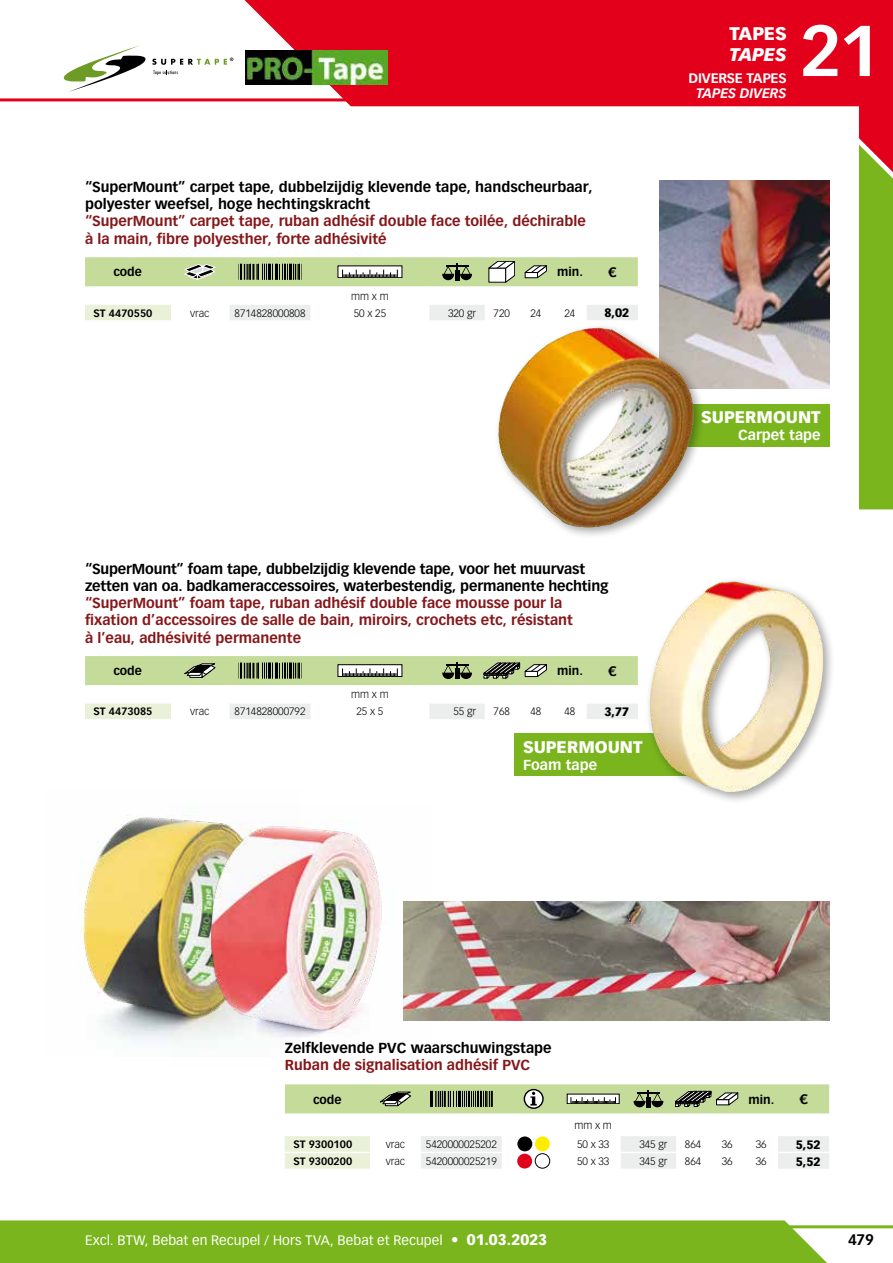
<style>
.page{position:relative;width:893px;height:1263px;background:#fff}
.page>*{position:absolute;margin:0;border:0;box-sizing:border-box;transform-origin:0 0}
.t1{font:700 70.5px "Vectora LT Std";color:#fff}
.t2{font:900 18px "Vectora LT Std";letter-spacing:-.01em;color:#fff}
.t3{font:italic 900 18px "Vectora LT Std";letter-spacing:-.005em;color:#fff}
.t4{font:900 16.5px "Vectora LT Std";color:#fff}
.t5{font:700 15px "Vectora LT Std";color:#000}
.t6{font:700 14.25px/17.2px "Vectora LT Std";color:#86181b}
.t7{font:700 14.25px/17.2px "Vectora LT Std";color:#000}
.t8{font:700 14.25px "Vectora LT Std";color:#fff}
.t9{font:13.5px "Vectora LT Std";letter-spacing:.005em;color:#fff}
.t10{font:700 13.5px "Vectora LT Std";letter-spacing:-.015em;color:#fff}
.t11{font:italic 700 13.5px "Vectora LT Std";letter-spacing:-.015em;color:#fff}
.t12{font:700 13.5px "Vectora LT Std";color:#000}
.t13{font:700 12px "Vectora LT Std";color:#000}
.t14{font:900 12px "Vectora LT Std";color:#000}
.t15{font:300 10.5px "Vectora LT Std";color:#000}
.t16{font:700 10.5px "Vectora LT Std";color:#000}
.s1{font-size:15px}
.s2{font-weight:900;font-size:15px}
</style>
<div class="page">
<svg style="left:85px;top:257px;width:553px;height:64px"></svg>
<svg style="left:85px;top:656px;width:553px;height:63px"></svg>
<svg style="left:285px;top:1084px;width:544px;height:85px"></svg>
<div style="left:517px;top:1136px;width:15px;height:15px;background:#000;border-radius:50%"></div>
<div style="left:535px;top:1136px;width:15px;height:15px;background:#ffed00;border-radius:50%"></div>
<div style="left:517px;top:1154px;width:15px;height:14px;background:#e2001a;border-radius:50%"></div>
<div style="left:535px;top:1154px;width:15px;height:14px;background:#fff;border-radius:50%"></div>
<div style="left:535px;top:1153px;width:15px;height:15px;border:1px solid #000;border-radius:50%"></div>
<svg style="left:223px;top:0;width:670px;height:106px;fill:#e2001a"></svg>
<div style="left:0;top:1220px;width:848px;height:43px;background:#7ab51d"></div>
<svg style="left:859px;top:32px;width:34px;height:477px"></svg>
<hr style="left:0;top:98px;width:893px;height:3px;background:#e2001a">
<hr style="left:0;top:1225px;width:893px;height:3px;background:#7ab51d">
<img style="left:659px;top:181px;width:170px;height:208px">
<div style="left:659px;top:404px;width:170px;height:42px;background:#7ab51d"></div>
<div style="left:514px;top:733px;width:183px;height:43px;background:#7ab51d"></div>
<svg style="left:152px;top:58px;width:81px;height:17px"></svg>
<svg style="left:64px;top:45px;width:81px;height:47px"></svg>
<img style="left:246px;top:51px;width:142px;height:34px">
<div style="left:645px;top:577px;width:190px;height:227px;background:#000;opacity:.35"></div>
<img style="left:650px;top:582px;width:77px;height:130px">
<div style="left:493px;top:323px;width:213px;height:216px;background:#000;opacity:.35"></div>
<img style="left:498px;top:327px;width:99px;height:200px">
<img style="left:432px;top:901px;width:397px;height:119px">
<img style="left:80px;top:815px;width:91px;height:228px">
<img style="left:171px;top:819px;width:261px;height:224px">
<p class="t7" style="left:85px;top:178px;width:509px">“SuperMount” carpet tape, dubbelzijdig klevende tape, handscheurbaar, polyester weefsel, hoge hechtingskracht</p>
<p class="t6" style="left:85px;top:213px;width:502px">“SuperMount” carpet tape, ruban adhésif double face toilée, déchirable à la main, fibre polyesther, forte adhésivité</p>
<p class="t13" style="left:113px;top:265px;width:30px">code</p>
<p class="t13" style="left:557px;top:265px;width:27px">min.</p>
<p class="t12" style="left:608px;top:264px;width:9px">€</p>
<p class="t15" style="left:351px;top:290px;width:39px">mm x m</p>
<p class="t16" style="left:94px;top:307px;width:60px">ST 4470550</p>
<p class="t15" style="left:190px;top:307px;width:21px">vrac</p>
<p class="t15" style="left:235px;top:307px;width:72px">8714828000808</p>
<p class="t15" style="left:354px;top:307px;width:34px">50 x 25</p>
<p class="t15" style="left:448px;top:307px;width:30px">320 gr</p>
<p class="t15" style="left:494px;top:307px;width:18px">720</p>
<p class="t15" style="left:530px;top:307px;width:12px">24</p>
<p class="t15" style="left:564px;top:307px;width:12px">24</p>
<p class="t14" style="left:604px;top:305px;width:26px">8,02</p>
<p class="t2" style="left:729px;top:22px;width:59px">TAPES</p>
<p class="t3" style="left:729px;top:44px;width:59px">TAPES</p>
<p class="t10" style="left:688px;top:70px;width:100px">DIVERSE TAPES</p>
<p class="t11" style="left:696px;top:85px;width:92px">TAPES DIVERS</p>
<h1 class="t1" style="left:800px;top:8px;width:82px">21</h1>
<p class="t4" style="left:701px;top:407px;width:121px">SUPERMOUNT</p>
<p class="t8" style="left:738px;top:427px;width:84px">Carpet tape</p>
<p class="t7" style="left:85px;top:560px;width:525px">“SuperMount” foam tape, dubbelzijdig klevende tape, voor het muurvast zetten van oa. badkameraccessoires, waterbestendig, permanente hechting</p>
<p class="t6" style="left:85px;top:594px;width:489px">“SuperMount” foam tape, ruban adhésif double face mousse pour la fixation d’accessoires de salle de bain, miroirs, crochets etc, résistant à l’eau, adhésivité permanente</p>
<p class="t13" style="left:113px;top:664px;width:30px">code</p>
<p class="t13" style="left:557px;top:664px;width:27px">min.</p>
<p class="t12" style="left:608px;top:663px;width:9px">€</p>
<p class="t15" style="left:351px;top:689px;width:39px">mm x m</p>
<p class="t16" style="left:94px;top:705px;width:60px">ST 4473085</p>
<p class="t15" style="left:190px;top:706px;width:21px">vrac</p>
<p class="t15" style="left:235px;top:706px;width:72px">8714828000792</p>
<p class="t15" style="left:356px;top:706px;width:28px">25 x 5</p>
<p class="t15" style="left:453px;top:706px;width:24px">55 gr</p>
<p class="t15" style="left:494px;top:706px;width:18px">768</p>
<p class="t15" style="left:530px;top:706px;width:12px">48</p>
<p class="t15" style="left:564px;top:706px;width:12px">48</p>
<p class="t14" style="left:604px;top:704px;width:26px">3,77</p>
<p class="t4" style="left:523px;top:736px;width:121px">SUPERMOUNT</p>
<p class="t8" style="left:523px;top:756px;width:76px">Foam tape</p>
<p class="t7" style="left:285px;top:1039px;width:268px">Zelfklevende PVC waarschuwingstape</p>
<p class="t6" style="left:285px;top:1056px;width:247px">Ruban de signalisation adhésif PVC</p>
<p class="t13" style="left:313px;top:1092px;width:30px">code</p>
<p class="t13" style="left:748px;top:1092px;width:27px">min.</p>
<p class="t12" style="left:800px;top:1091px;width:9px">€</p>
<p class="t15" style="left:574px;top:1119px;width:39px">mm x m</p>
<p class="t16" style="left:293px;top:1138px;width:60px">ST 9300100</p>
<p class="t15" style="left:386px;top:1138px;width:21px">vrac</p>
<p class="t15" style="left:426px;top:1138px;width:72px">5420000025202</p>
<p class="t15" style="left:577px;top:1138px;width:34px">50 x 33</p>
<p class="t15" style="left:639px;top:1138px;width:30px">345 gr</p>
<p class="t15" style="left:685px;top:1138px;width:18px">864</p>
<p class="t15" style="left:722px;top:1138px;width:12px">36</p>
<p class="t15" style="left:756px;top:1138px;width:12px">36</p>
<p class="t14" style="left:796px;top:1137px;width:26px">5,52</p>
<p class="t16" style="left:293px;top:1155px;width:60px">ST 9300200</p>
<p class="t15" style="left:386px;top:1155px;width:21px">vrac</p>
<p class="t15" style="left:426px;top:1155px;width:72px">5420000025219</p>
<p class="t15" style="left:577px;top:1155px;width:34px">50 x 33</p>
<p class="t15" style="left:639px;top:1155px;width:30px">345 gr</p>
<p class="t15" style="left:685px;top:1155px;width:18px">864</p>
<p class="t15" style="left:722px;top:1155px;width:12px">36</p>
<p class="t15" style="left:756px;top:1155px;width:12px">36</p>
<p class="t14" style="left:796px;top:1154px;width:26px">5,52</p>
<p class="t9" style="left:85px;top:1232px;width:464px">Excl. BTW, Bebat en Recupel / Hors TVA, Bebat et Recupel <span class="s1">•</span> <span class="s2">01.03.2023</span></p>
<p class="t5" style="left:848px;top:1230px;width:27px">479</p>
</div>
